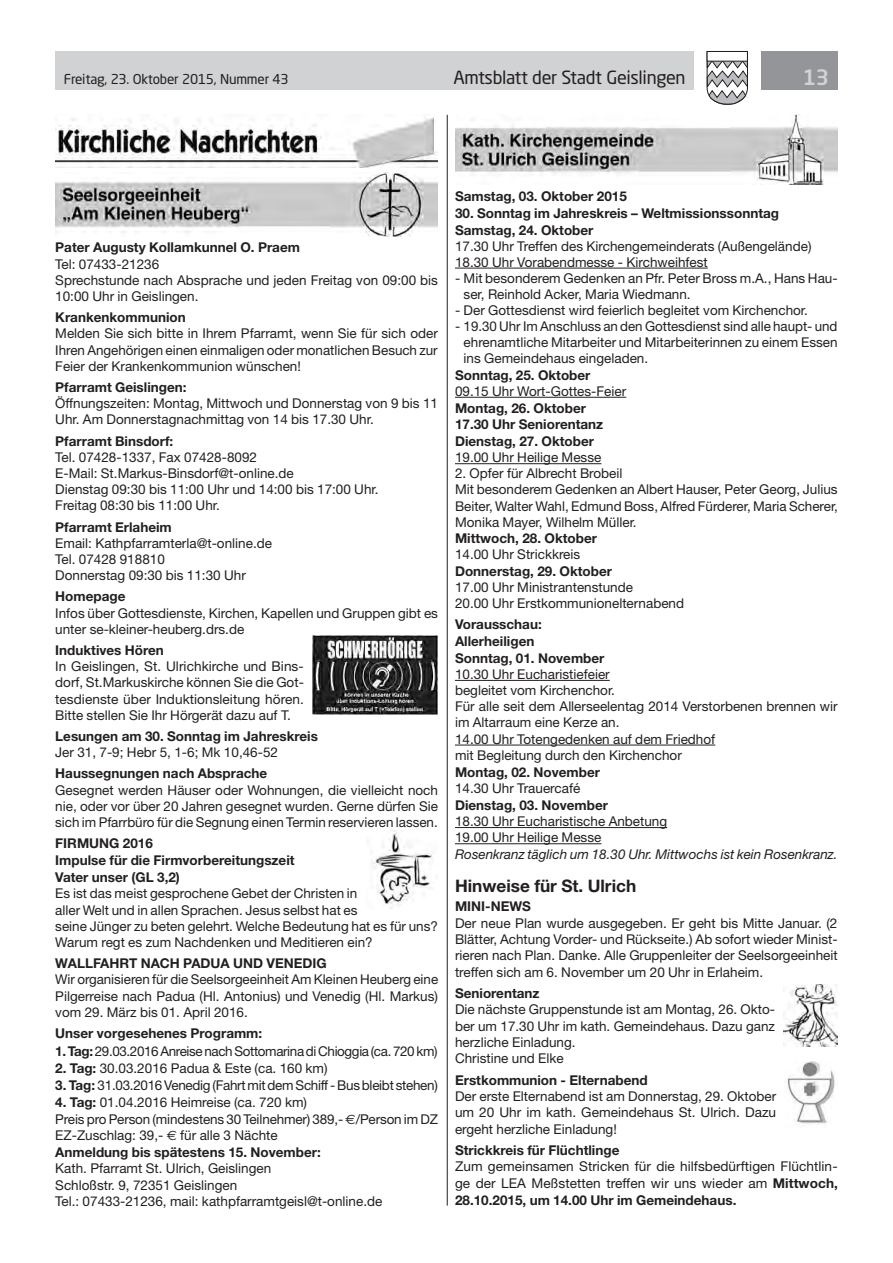
<style>
.page{position:relative;width:893px;height:1263px;background:#fff}
.page>*{position:absolute;margin:0;border:0;box-sizing:border-box;transform-origin:0 0}
.t1{font:500 21px "Neo Sans Std";color:#d1d2d4}
.t2{font:18px "Neo Sans Std";letter-spacing:-.02em;color:#231f20}
.t3{font:700 17.25px "Helvetica Neue LT Std";color:#231f20}
.t4{font:13.5px/16.2px "Helvetica Neue LT Std";color:#231f20}
.t5{font:700 13.5px/16.8px "Helvetica Neue LT Std";color:#231f20}
.t6{font:13.5px "Helvetica Neue LT Std";letter-spacing:-.025em;color:#231f20}
.t7{font:13.5px "Helvetica Neue LT Std";letter-spacing:-.02em;color:#231f20}
.t8{font:italic 13.5px "Helvetica Neue LT Std";color:#231f20}
.t9{font:13.5px "Neo Sans Std";letter-spacing:-.015em;color:#231f20}
.s1{font-weight:700}
.s2{font-family:"Euro Sans"}
</style>
<div class="page">
<div style="left:55px;top:51px;width:639px;height:38px;background:#d1d2d4"></div>
<div style="left:761px;top:51px;width:77px;height:38px;background:#939598"></div>
<svg style="left:706px;top:51px;width:42px;height:54px"></svg>
<div style="left:707px;top:51px;width:41px;height:10px;background:#fff;border:1px solid #231f20"></div>
<hr style="left:447px;top:115px;width:1px;height:1090px;background:#231f20">
<img style="left:55px;top:117px;width:383px;height:51px">
<img style="left:55px;top:173px;width:383px;height:63px">
<hr style="left:455px;top:268px;width:253px;height:1px;background:#231f20">
<hr style="left:455px;top:397px;width:171px;height:1px;background:#231f20">
<hr style="left:455px;top:463px;width:146px;height:1px;background:#231f20">
<hr style="left:455px;top:680px;width:155px;height:1px;background:#231f20">
<hr style="left:455px;top:745px;width:260px;height:1px;background:#231f20">
<hr style="left:455px;top:827px;width:212px;height:1px;background:#231f20">
<hr style="left:455px;top:843px;width:146px;height:1px;background:#231f20">
<img style="left:455px;top:115px;width:383px;height:70px">
<img style="left:312px;top:635px;width:126px;height:79px">
<img style="left:371px;top:830px;width:63px;height:79px">
<img style="left:783px;top:984px;width:55px;height:62px">
<img style="left:787px;top:1061px;width:48px;height:63px">
<p class="t9" style="left:64px;top:71px;width:226px">Freitag, 23. Oktober 2015, Nummer 43</p>
<h2 class="t2" style="left:453px;top:66px;width:234px">Amtsblatt der Stadt Geislingen</h2>
<h1 class="t1" style="left:803px;top:64px;width:28px">13</h1>
<p class="t5" style="left:55px;top:239px;width:246px">Pater Augusty Kollamkunnel O. Praem</p>
<p class="t4" style="left:55px;top:255px;width:384px">Tel: 07433-21236<br>Sprechstunde nach Absprache und jeden Freitag von 09:00 bis<br>10:00 Uhr in Geislingen.</p>
<p class="t5" style="left:55px;top:309px;width:132px">Krankenkommunion</p>
<p class="t4" style="left:55px;top:325px;width:384px;text-align:justify">Melden Sie sich bitte in Ihrem Pfarramt, wenn Sie für sich oder Ihren Angehörigen einen einmaligen oder monatlichen Besuch zur Feier der Krankenkommunion wünschen!</p>
<p class="t5" style="left:55px;top:378px;width:133px">Pfarramt Geislingen:</p>
<p class="t4" style="left:55px;top:395px;width:384px">Öffnungszeiten: Montag, Mittwoch und Donnerstag von 9 bis 11<br>Uhr. Am Donnerstagnachmittag von 14 bis 17.30 Uhr.</p>
<p class="t5" style="left:55px;top:432px;width:120px">Pfarramt Binsdorf:</p>
<p class="t4" style="left:55px;top:449px;width:325px">Tel. 07428-1337, Fax 07428-8092<br>E-Mail: St.Markus-Binsdorf@t-online.de<br>Dienstag 09:30 bis 11:00 Uhr und 14:00 bis 17:00 Uhr.<br>Freitag 08:30 bis 11:00 Uhr.</p>
<p class="t5" style="left:55px;top:518px;width:118px">Pfarramt Erlaheim</p>
<p class="t4" style="left:55px;top:535px;width:218px">Email: Kathpfarramterla@t-online.de<br>Tel. 07428 918810<br>Donnerstag 09:30 bis 11:30 Uhr</p>
<p class="t5" style="left:55px;top:588px;width:72px">Homepage</p>
<p class="t4" style="left:55px;top:604px;width:384px">Infos über Gottesdienste, Kirchen, Kapellen und Gruppen gibt es unter se-kleiner-heuberg.drs.de</p>
<p class="t5" style="left:55px;top:641px;width:110px">Induktives Hören</p>
<p class="t4" style="left:55px;top:658px;width:250px;text-align:justify">In Geislingen, St. Ulrichkirche und Bins&shy;dorf, St.Markuskirche können Sie die Got&shy;tesdienste über Induktionsleitung hören.<br>Bitte stellen Sie Ihr Hörgerät dazu auf T.</p>
<p class="t5" style="left:55px;top:727px;width:264px">Lesungen am 30. Sonntag im Jahreskreis</p>
<p class="t4" style="left:55px;top:744px;width:224px">Jer 31, 7-9; Hebr 5, 1-6; Mk 10,46-52</p>
<p class="t5" style="left:55px;top:765px;width:214px">Haussegnungen nach Absprache</p>
<p class="t4" style="left:55px;top:781px;width:384px;text-align:justify">Gesegnet werden Häuser oder Wohnungen, die vielleicht noch nie, oder vor über 20 Jahren gesegnet wurden. Gerne dürfen Sie sich im Pfarrbüro für die Segnung einen Termin reservieren lassen.</p>
<p class="t5" style="left:55px;top:835px;width:241px">FIRMUNG 2016<br>Impulse für die Firmvorbereitungszeit<br>Vater unser (GL 3,2)</p>
<p class="t4" style="left:55px;top:885px;width:384px">Es ist das meist gesprochene Gebet der Christen in<br>aller Welt und in allen Sprachen. Jesus selbst hat es<br>seine Jünger zu beten gelehrt. Welche Bedeutung hat es für uns?<br>Warum regt es zum Nachdenken und Meditieren ein?</p>
<p class="t5" style="left:55px;top:955px;width:273px">WALLFAHRT NACH PADUA UND VENEDIG</p>
<p class="t4" style="left:55px;top:971px;width:384px;text-align:justify">Wir organisieren für die Seelsorgeeinheit Am Kleinen Heuberg eine Pilgerreise nach Padua (Hl. Antonius) und Venedig (Hl. Markus) vom 29. März bis 01. April 2016.</p>
<p class="t5" style="left:55px;top:1025px;width:209px">Unser vorgesehenes Programm:</p>
<p class="t6" style="left:55px;top:1043px;width:384px"><span class="s1">1. Tag:</span> 29.03.2016 Anreise nach Sottomarina di Chioggia (ca. 720 km)</p>
<p class="t4" style="left:55px;top:1059px;width:274px"><span class="s1">2. Tag:</span> 30.03.2016 Padua &amp; Este (ca. 160 km)</p>
<p class="t7" style="left:55px;top:1077px;width:384px"><span class="s1">3. Tag:</span> 31.03.2016 Venedig (Fahrt mit dem Schiff - Bus bleibt stehen)</p>
<p class="t4" style="left:55px;top:1093px;width:384px;line-height:16.8px"><span class="s1">4. Tag:</span> 01.04.2016 Heimreise (ca. 720 km)<br>Preis pro Person (mindestens 30 Teilnehmer) 389,- <span class="s2">?</span>/Person im DZ EZ-Zuschlag: 39,- <span class="s2">?</span> für alle 3 Nächte<br><span class="s1">Anmeldung bis spätestens 15. November:</span></p>
<p class="t4" style="left:55px;top:1160px;width:329px">Kath. Pfarramt St. Ulrich, Geislingen<br>Schloßstr. 9, 72351 Geislingen<br>Tel.: 07433-21236, mail: kathpfarramtgeisl@t-online.de</p>
<p class="t5" style="left:455px;top:187px;width:173px">Samstag, 03. Oktober 2015</p>
<p class="t5" style="left:455px;top:204px;width:326px">30. Sonntag im Jahreskreis – Weltmissionssonntag<br>Samstag, 24. Oktober</p>
<p class="t4" style="left:455px;top:238px;width:358px">17.30 Uhr Treffen des Kirchengemeinderats (Außengelände)<br>18.30 Uhr Vorabendmesse - Kirchweihfest</p>
<p class="t4" style="left:464px;top:270px;width:376px;text-indent:-9px">- Mit besonderem Gedenken an Pfr. Peter Bross m.A., Hans Hau&shy;ser, Reinhold Acker, Maria Wiedmann.</p>
<p class="t4" style="left:455px;top:302px;width:354px">- Der Gottesdienst wird feierlich begleitet vom Kirchenchor.</p>
<p class="t4" style="left:464px;top:318px;width:376px;text-align:justify;text-indent:-9px">- 19.30 Uhr Im Anschluss an den Gottesdienst sind alle haupt- und ehrenamtliche Mitarbeiter und Mitarbeiterinnen zu einem Essen ins Gemeindehaus eingeladen.</p>
<p class="t5" style="left:455px;top:366px;width:137px">Sonntag, 25. Oktober</p>
<p class="t4" style="left:455px;top:383px;width:173px">09.15 Uhr Wort-Gottes-Feier</p>
<p class="t5" style="left:455px;top:399px;width:150px">Montag, 26. Oktober<br>17.30 Uhr Seniorentanz<br>Dienstag, 27. Oktober</p>
<p class="t4" style="left:455px;top:449px;width:148px">19.00 Uhr Heilige Messe</p>
<p class="t4" style="left:455px;top:465px;width:384px">2. Opfer für Albrecht Brobeil<br>Mit besonderem Gedenken an Albert Hauser, Peter Georg, Julius Beiter, Walter Wahl, Edmund Boss, Alfred Fürderer, Maria Scherer, Monika Mayer, Wilhelm Müller.</p>
<p class="t5" style="left:455px;top:530px;width:143px">Mittwoch, 28. Oktober</p>
<p class="t4" style="left:455px;top:546px;width:127px">14.00 Uhr Strickkreis</p>
<p class="t5" style="left:455px;top:563px;width:159px">Donnerstag, 29. Oktober</p>
<p class="t4" style="left:455px;top:579px;width:231px">17.00 Uhr Ministrantenstunde<br>20.00 Uhr Erstkommunionelternabend</p>
<p class="t5" style="left:455px;top:616px;width:151px">Vorausschau:<br>Allerheiligen<br>Sonntag, 01. November</p>
<p class="t4" style="left:455px;top:666px;width:384px">10.30 Uhr Eucharistiefeier<br>begleitet vom Kirchenchor.<br>Für alle seit dem Allerseelentag 2014 Verstorbenen brennen wir im Altarraum eine Kerze an.<br>14.00 Uhr Totengedenken auf dem Friedhof<br>mit Begleitung durch den Kirchenchor</p>
<p class="t5" style="left:455px;top:763px;width:147px">Montag, 02. November</p>
<p class="t4" style="left:455px;top:780px;width:127px">14.30 Uhr Trauercafé</p>
<p class="t5" style="left:455px;top:796px;width:155px">Dienstag, 03. November</p>
<p class="t4" style="left:455px;top:813px;width:214px">18.30 Uhr Eucharistische Anbetung<br>19.00 Uhr Heilige Messe</p>
<p class="t8" style="left:455px;top:846px;width:384px">Rosenkranz täglich um 18.30 Uhr. Mittwochs ist kein Rosenkranz.</p>
<p class="t3" style="left:455px;top:875px;width:183px">Hinweise für St. Ulrich</p>
<p class="t5" style="left:455px;top:898px;width:77px">MINI-NEWS</p>
<p class="t4" style="left:455px;top:914px;width:384px;text-align:justify">Der neue Plan wurde ausgegeben. Er geht bis Mitte Januar. (2<br>Blätter, Achtung Vorder- und Rückseite.) Ab sofort wieder Minist&shy;rieren nach Plan. Danke. Alle Gruppenleiter der Seelsorgeeinheit treffen sich am 6. November um 20 Uhr in Erlaheim.</p>
<p class="t5" style="left:455px;top:984px;width:86px">Seniorentanz</p>
<p class="t4" style="left:455px;top:1001px;width:321px">Die nächste Gruppenstunde ist am Montag, 26. Okto&shy;ber um 17.30 Uhr im kath. Gemeindehaus. Dazu ganz herzliche Einladung.<br>Christine und Elke</p>
<p class="t5" style="left:455px;top:1071px;width:194px">Erstkommunion - Elternabend</p>
<p class="t4" style="left:455px;top:1088px;width:323px;text-align:justify">Der erste Elternabend ist am Donnerstag, 29. Oktober um 20 Uhr im kath. Gemeindehaus St. Ulrich. Dazu ergeht herzliche Einladung!</p>
<p class="t5" style="left:455px;top:1141px;width:166px">Strickkreis für Flüchtlinge</p>
<p class="t4" style="left:455px;top:1158px;width:384px;line-height:16.8px;text-align:justify">Zum gemeinsamen Stricken für die hilfsbedürftigen Flüchtlin&shy;ge der LEA Meßstetten treffen wir uns wieder am <span class="s1">Mittwoch, 28.10.2015, um 14.00 Uhr im Gemeindehaus.</span></p>
</div>
